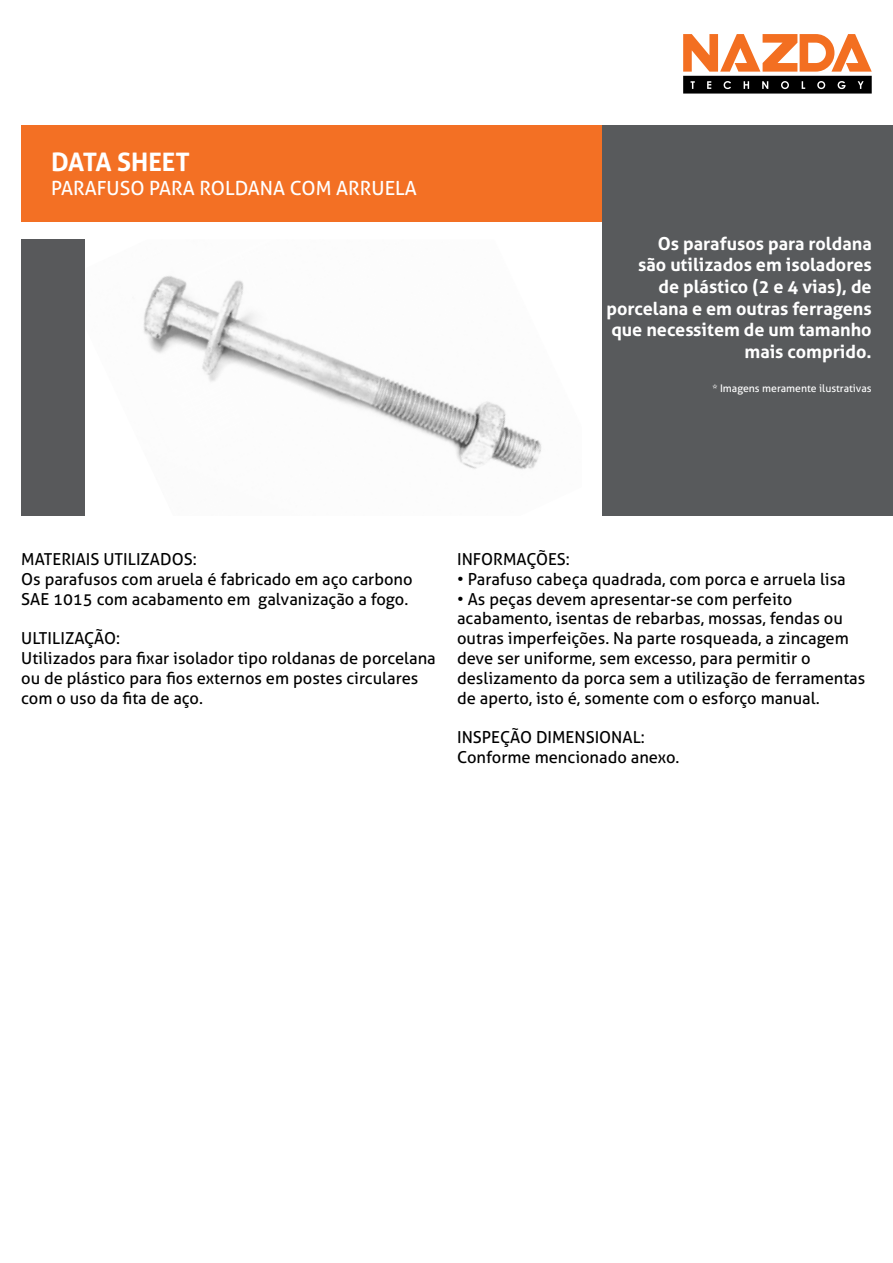
<style>
.page{position:relative;width:893px;height:1263px;background:#fff}
.page>*{position:absolute;margin:0;border:0;box-sizing:border-box;transform-origin:0 0}
.t1{font:700 25.5px "Aller";color:#fff}
.t2{font:19.5px "Aller";color:#fff}
.t3{font:700 18px/21.6px "Aller";color:#fff;text-align:right}
.t4{font:16.5px/19.8px "Aller";color:#000}
.t5{font:10.5px "Aller";color:#fff}
</style>
<div class="page">
<div style="left:21px;top:125px;width:851px;height:97px;background:#f37024"></div>
<div style="left:602px;top:125px;width:291px;height:391px;background:#585a5c"></div>
<div style="left:21px;top:239px;width:64px;height:277px;background:#58595b"></div>
<img style="left:143px;top:275px;width:399px;height:195px">
<svg style="left:683px;top:34px;width:189px;height:60px"></svg>
<h1 class="t1" style="left:51px;top:146px;width:140px">DATA SHEET</h1>
<p class="t2" style="left:51px;top:176px;width:367px">PARAFUSO PARA ROLDANA COM ARRUELA</p>
<p class="t3" style="left:606px;top:233px;width:267px">Os parafusos para roldana<br>são utilizados em isoladores<br>de plástico (2 e 4 vias), de porcelana e em outras ferragens que necessitem de um tamanho mais comprido.</p>
<p class="t5" style="left:712px;top:382px;width:161px">* Imagens meramente ilustrativas</p>
<p class="t4" style="left:21px;top:549px;width:393px">MATERIAIS UTILIZADOS:<br>Os parafusos com aruela é fabricado em aço carbono<br>SAE 1015 com acabamento em galvanização a fogo.</p>
<p class="t4" style="left:21px;top:628px;width:416px">ULTILIZAÇÃO:<br>Utilizados para fixar isolador tipo roldanas de porcelana ou de plástico para fios externos em postes circulares com o uso da fita de aço.</p>
<p class="t4" style="left:457px;top:549px;width:114px">INFORMAÇÕES:</p>
<p class="t4" style="left:457px;top:569px;width:390px">• Parafuso cabeça quadrada, com porca e arruela lisa</p>
<p class="t4" style="left:457px;top:589px;width:410px">• As peças devem apresentar-se com perfeito acabamento, isentas de rebarbas, mossas, fendas ou outras imperfeições. Na parte rosqueada, a zincagem deve ser uniforme, sem excesso, para permitir o deslizamento da porca sem a utilização de ferramentas de aperto, isto é, somente com o esforço manual.</p>
<p class="t4" style="left:457px;top:727px;width:224px">INSPEÇÃO DIMENSIONAL:<br>Conforme mencionado anexo.</p>
</div>
